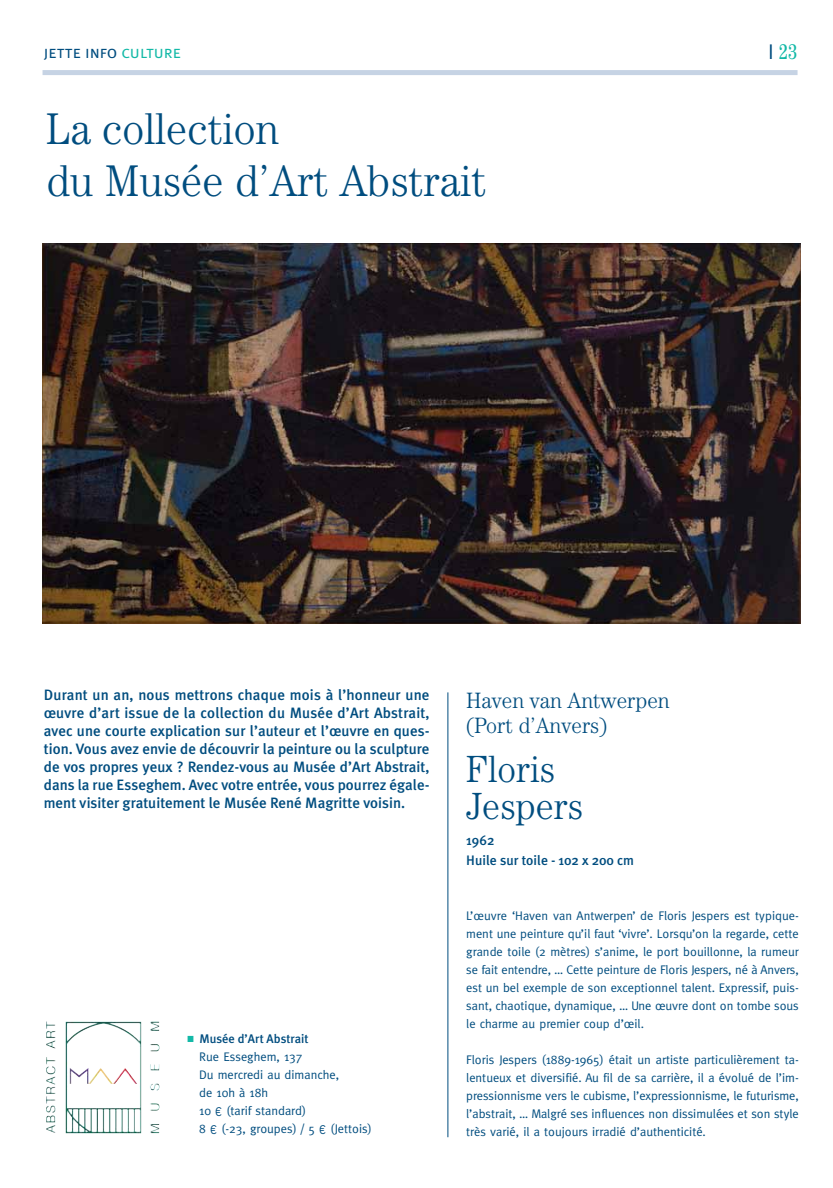
<style>
.page{position:relative;width:833px;height:1188px;background:#fff}
.page>*{position:absolute;margin:0;border:0;box-sizing:border-box;transform-origin:0 0}
.t1{font:300 44.62px/51.2px "Century IT Cby BT";color:#004d7f;scale:.95 1}
.t2{font:300 38.12px/36.2px "Century IT Cby BT";color:#004d7f;scale:.95 1}
.t3{font:300 22.38px/25px "Century IT Cby BT";color:#004d7f;scale:.95 1}
.t4{font:condensed 21.25px "Century IT Cby BT";color:#13b9a7}
.t5{font:17.5px "Meta Plus Normal Caps";color:#004d7f}
.t6{font:500 15px/18px "Meta Plus";color:#004d7f;text-align:justify}
.t7{font:500 13.75px/20px "Meta Plus";color:#004d7f}
.t8{font:12.5px/18px "Meta";color:#004d7f;text-align:justify}
.t9{font:500 12.5px "Meta Plus";color:#004d7f}
.s1{color:#13b9a7}
.s2{font-family:"Meta";font-stretch:normal;color:#004d7f}
.s3{font-family:"Interstate";font-weight:300}
</style>
<div class="page">
<div style="left:43px;top:70px;width:754px;height:5px;background:#c6d3e4"></div>
<img style="left:43px;top:243px;width:757px;height:380px">
<hr style="left:447px;top:692px;width:1px;height:444px;background:#004d7f">
<img style="left:46px;top:1021px;width:113px;height:111px">
<h3 class="t5" style="left:44px;top:41px;width:139px">jette info <span class="s1">culture</span></h3>
<h3 class="t4" style="left:768px;top:38px;width:31px"><span class="s2">I</span> 23</h3>
<h1 class="t1" style="left:46px;top:107px;width:464px">La collection<br>du Musée d’Art Abstrait</h1>
<p class="t6" style="left:44px;top:686px;width:387px">Durant un an, nous mettrons chaque mois à l’honneur une œuvre d’art issue de la collection du Musée d’Art Abstrait, avec une courte explication sur l’auteur et l’œuvre en ques&shy;tion. Vous avez envie de découvrir la peinture ou la sculpture de vos propres yeux ? Rendez-vous au Musée d’Art Abstrait, dans la rue Esseghem. Avec votre entrée, vous pourrez égale&shy;ment visiter gratuitement le Musée René Magritte voisin.</p>
<p class="t9" style="left:187px;top:1032px;width:123px"><span class="s1">■</span> Musée d’Art Abstrait</p>
<p class="t8" style="left:199px;top:1048px;width:174px;text-align:left">Rue Esseghem, 137<br>Du mercredi au dimanche,<br>de 10h à 18h<br>10 <span class="s3">¤</span> (tarif standard)<br>8 <span class="s3">¤</span> (-23, groupes) / 5 <span class="s3">¤</span> (Jettois)</p>
<h3 class="t3" style="left:466px;top:689px;width:216px">Haven van Antwerpen (Port d’Anvers)</h3>
<h2 class="t2" style="left:466px;top:754px;width:124px">Floris<br>Jespers</h2>
<p class="t7" style="left:466px;top:830px;width:169px">1962<br>Huile sur toile - 102 x 200 cm</p>
<p class="t8" style="left:466px;top:907px;width:334px">L’œuvre ‘Haven van Antwerpen’ de Floris Jespers est typique&shy;ment une peinture qu’il faut ‘vivre’. Lorsqu’on la regarde, cette grande toile (2 mètres) s’anime, le port bouillonne, la rumeur se fait entendre, … Cette peinture de Floris Jespers, né à Anvers, est un bel exemple de son exceptionnel talent. Expressif, puis&shy;sant, chaotique, dynamique, … Une œuvre dont on tombe sous le charme au premier coup d’œil.</p>
<p class="t8" style="left:466px;top:1051px;width:334px">Floris Jespers (1889-1965) était un artiste particulièrement ta&shy;lentueux et diversifié. Au fil de sa carrière, il a évolué de l’im&shy;pressionnisme vers le cubisme, l’expressionnisme, le futurisme, l’abstrait, … Malgré ses influences non dissimulées et son style très varié, il a toujours irradié d’authenticité.</p>
</div>
